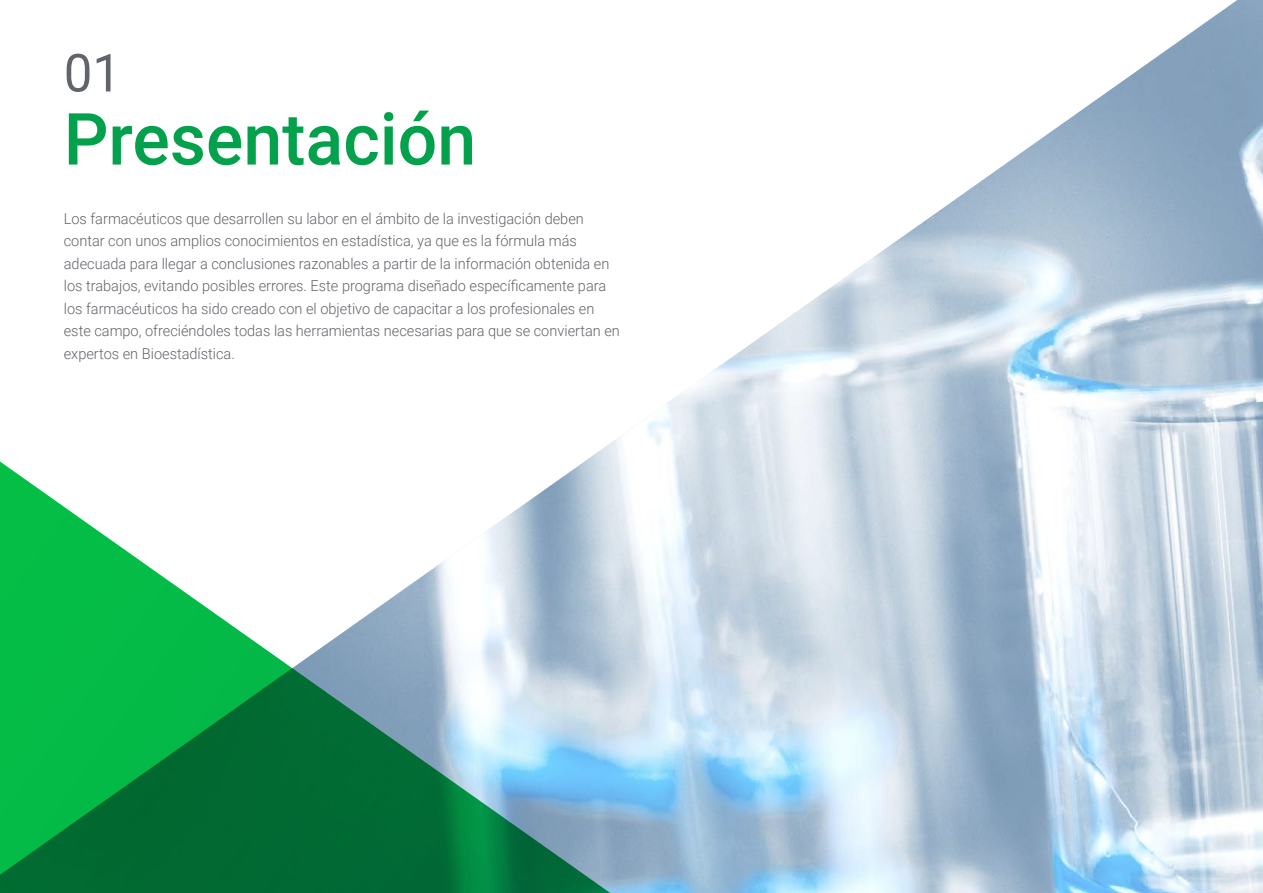
<style>
.page{position:relative;width:1263px;height:893px;background:#fff}
.page>*{position:absolute;margin:0;border:0;box-sizing:border-box;transform-origin:0 0}
.t1{font:500 72px "Roboto";color:#04a14d}
.t2{font:52.5px "Roboto";color:#61646a}
.t3{font:300 15px/22.5px "Roboto";color:#61646a}
</style>
<div class="page">
<img style="left:607px;top:0;width:656px;height:893px">
<svg style="left:0;top:446px;width:640px;height:447px"></svg>
<h2 class="t2" style="left:64px;top:36px;width:59px">01</h2>
<h1 class="t1" style="left:64px;top:89px;width:414px">Presentación</h1>
<p class="t3" style="left:64px;top:207px;width:558px">Los farmacéuticos que desarrollen su labor en el ámbito de la investigación deben contar con unos amplios conocimientos en estadística, ya que es la fórmula más adecuada para llegar a conclusiones razonables a partir de la información obtenida en los trabajos, evitando posibles errores. Este programa diseñado específicamente para los farmacéuticos ha sido creado con el objetivo de capacitar a los profesionales en este campo, ofreciéndoles todas las herramientas necesarias para que se conviertan en expertos en Bioestadística.</p>
</div>
